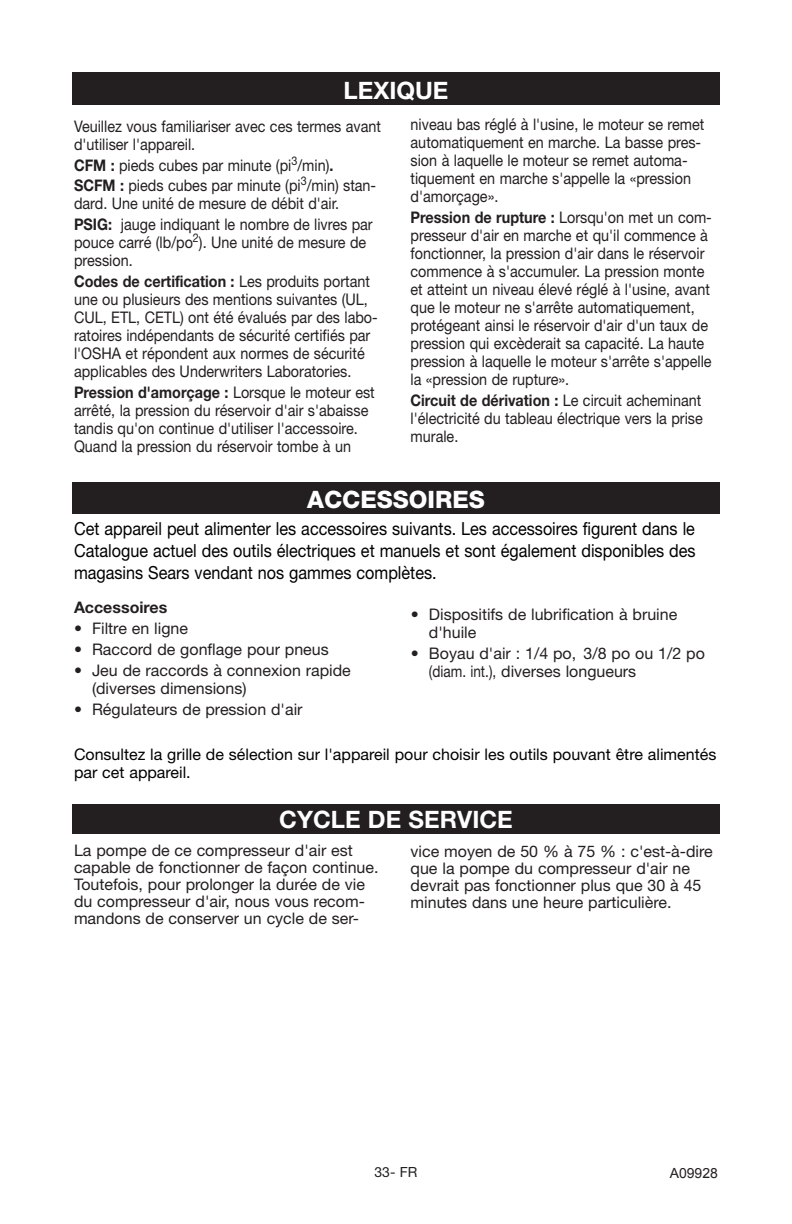
<style>
.page{position:relative;width:792px;height:1224px;background:#fff}
.page>*{position:absolute;margin:0;border:0;box-sizing:border-box;transform-origin:0 0}
.headline__12{font:700 24px "Helvetica Neue";color:#fff}
.headline__12_reverse{font:800 24px "Helvetica Neue";color:#fff}
.text_10__auto{font:18px/21.6px "Helvetica Neue";color:#000;text-align:justify;scale:.9 1}
.text_8__auto{font:16px/18px "Helvetica Neue";color:#231f20;scale:.9 1}
.text_8__auto-2{font:16px/17px "Helvetica Neue";color:#231f20}
.safetyrules_indent_7__8_125{font:16px/18px "Helvetica Neue";color:#231f20}
.text_10__auto-2{font:16px/18px "Helvetica Neue";color:#000}
.safetyrules_indent_7__8_125-2{font:700 16px "Helvetica Neue";color:#231f20}
.t1{font:14px "Arial";color:#231f20}
.t2{font:14px "Helvetica Neue";color:#231f20}
.s1{font-weight:700}
</style>
<div class="page">
<div style="left:72px;top:72px;width:648px;height:33px;background:#231f20"></div>
<div style="left:72px;top:804px;width:648px;height:30px;background:#231f20"></div>
<div style="left:72px;top:482px;width:648px;height:31px;background:#231f20"></div>
<p class="headline__12" style="left:344px;top:76px;width:106px">LEXIQUE</p>
<p class="text_8__auto" style="left:74px;top:117px;width:343px">Veuillez vous familiariser avec ces termes avant d'utiliser l'appareil.</p>
<p class="text_8__auto" style="left:74px;top:156px;width:290px"><span class="s1">CFM :</span> pieds cubes par minute (pi<sup>3</sup>/min)<span class="s1">.</span></p>
<p class="text_8__auto" style="left:74px;top:177px;width:337px"><span class="s1">SCFM :</span> pieds cubes par minute (pi<sup>3</sup>/min) stan&shy;dard. Une unité de mesure de débit d'air.</p>
<p class="text_8__auto" style="left:74px;top:215px;width:333px"><span class="s1">PSIG:</span> jauge indiquant le nombre de livres par pouce carré (lb/po<sup>2</sup>). Une unité de mesure de pression.</p>
<p class="text_8__auto" style="left:74px;top:272px;width:339px"><span class="s1">Codes de certification :</span> Les produits portant une ou plusieurs des mentions suivantes (UL, CUL, ETL, CETL) ont été évalués par des labo&shy;ratoires indépendants de sécurité certifiés par l'OSHA et répondent aux normes de sécurité applicables des Underwriters Laboratories.</p>
<p class="text_8__auto" style="left:74px;top:383px;width:336px"><span class="s1">Pression d'amorçage :</span> Lorsque le moteur est arrêté, la pression du réservoir d'air s'abaisse tandis qu'on continue d'utiliser l'accessoire.<br>Quand la pression du réservoir tombe à un</p>
<p class="text_8__auto" style="left:411px;top:115px;width:328px">niveau bas réglé à l'usine, le moteur se remet automatiquement en marche. La basse pres&shy;sion à laquelle le moteur se remet automa&shy;tiquement en marche s'appelle la «pression d'amorçage».</p>
<p class="text_8__auto" style="left:411px;top:208px;width:336px"><span class="s1">Pression de rupture :</span> Lorsqu'on met un com&shy;presseur d'air en marche et qu'il commence à fonctionner, la pression d'air dans le réservoir commence à s'accumuler. La pression monte et atteint un niveau élevé réglé à l'usine, avant que le moteur ne s'arrête automatiquement, protégeant ainsi le réservoir d'air d'un taux de pression qui excèderait sa capacité. La haute pression à laquelle le moteur s'arrête s'appelle la «pression de rupture».</p>
<p class="text_8__auto" style="left:411px;top:391px;width:326px;text-align:justify"><span class="s1">Circuit de dérivation :</span> Le circuit acheminant l'électricité du tableau électrique vers la prise murale.</p>
<p class="headline__12_reverse" style="left:307px;top:485px;width:179px">ACCESSOIRES</p>
<p class="text_10__auto" style="left:74px;top:518px;width:692px">Cet appareil peut alimenter les accessoires suivants. Les accessoires figurent dans le Catalogue actuel des outils électriques et manuels et sont également disponibles des magasins Sears vendant nos gammes complètes.</p>
<p class="safetyrules_indent_7__8_125" style="left:429px;top:605px;width:250px;text-indent:-18px">• Dispositifs de lubrification à bruine d'huile</p>
<p class="safetyrules_indent_7__8_125" style="left:429px;top:644px;width:277px;text-indent:-18px">• Boyau d'air : 1/4 po, 3/8 po ou 1/2 po (diam. int.), diverses longueurs</p>
<p class="safetyrules_indent_7__8_125-2" style="left:74px;top:597px;width:95px">Accessoires</p>
<p class="safetyrules_indent_7__8_125" style="left:74px;top:619px;width:116px">• Filtre en ligne</p>
<p class="safetyrules_indent_7__8_125" style="left:74px;top:640px;width:256px">• Raccord de gonflage pour pneus</p>
<p class="safetyrules_indent_7__8_125" style="left:92px;top:661px;width:260px;text-indent:-18px">• Jeu de raccords à connexion rapide (diverses dimensions)</p>
<p class="safetyrules_indent_7__8_125" style="left:74px;top:700px;width:230px">• Régulateurs de pression d'air</p>
<p class="text_10__auto-2" style="left:74px;top:745px;width:644px">Consultez la grille de sélection sur l'appareil pour choisir les outils pouvant être alimentés par cet appareil.</p>
<p class="headline__12" style="left:279px;top:805px;width:235px">CYCLE DE SERVICE</p>
<p class="text_8__auto-2" style="left:74px;top:842px;width:306px">La pompe de ce compresseur d'air est capable de fonctionner de façon continue.<br>Toutefois, pour prolonger la durée de vie du compresseur d'air, nous vous recom&shy;mandons de conserver un cycle de ser-</p>
<p class="text_8__auto-2" style="left:411px;top:843px;width:304px">vice moyen de 50 % à 75 % : c'est-à-dire que la pompe du compresseur d'air ne devrait pas fonctionner plus que 30 à 45 minutes dans une heure particulière.</p>
<p class="t2" style="left:375px;top:1163px;width:44px">33- FR</p>
<p class="t1" style="left:670px;top:1164px;width:50px">A09928</p>
</div>
